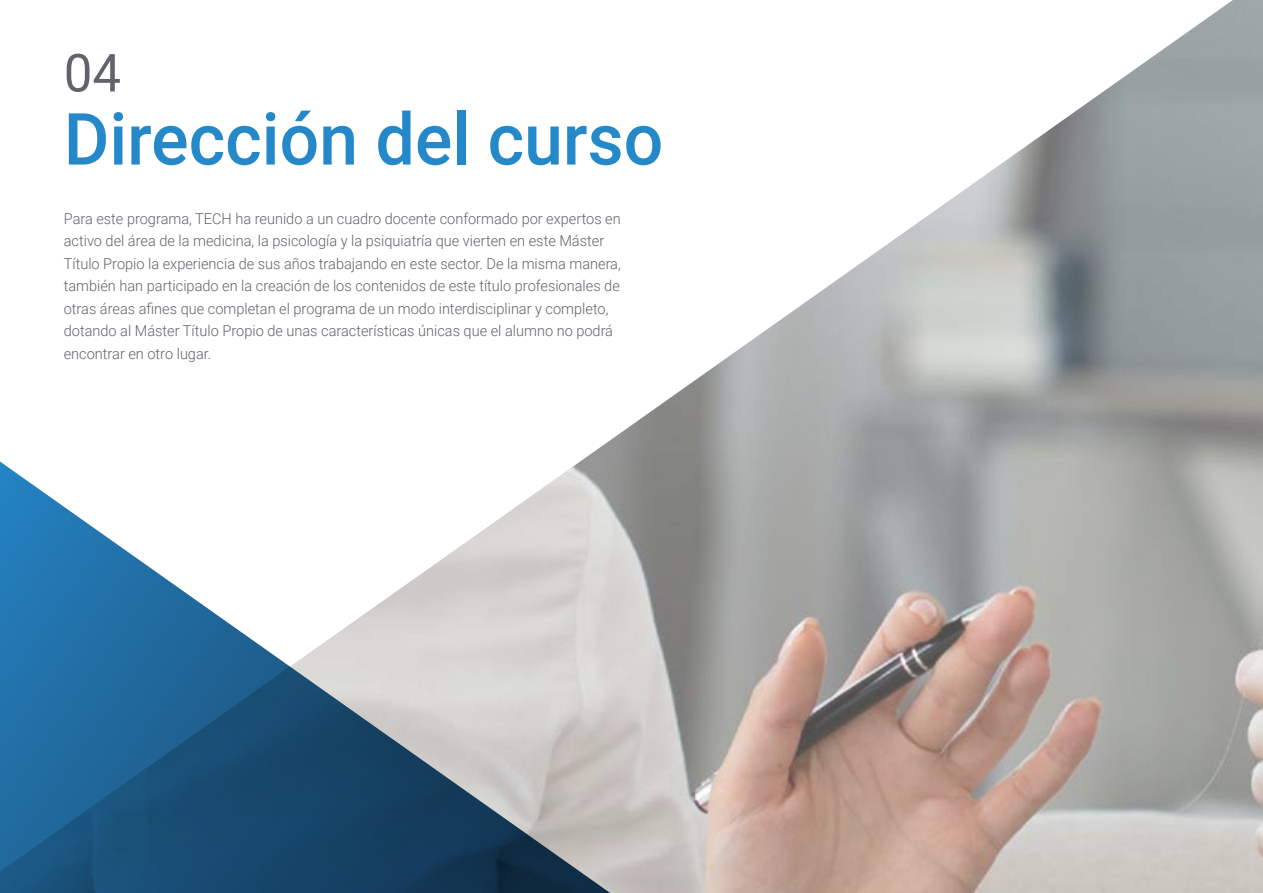
<style>
.page{position:relative;width:1263px;height:893px;background:#fff}
.page>*{position:absolute;margin:0;border:0;box-sizing:border-box;transform-origin:0 0}
.t1{font:500 72px "Roboto";color:#2488c9}
.t2{font:52.5px "Roboto";color:#61646a}
.t3{font:300 15px/22.5px "Roboto";color:#61646a}
</style>
<div class="page">
<img style="left:602px;top:0;width:661px;height:893px">
<svg style="left:0;top:446px;width:640px;height:447px"></svg>
<h2 class="t2" style="left:64px;top:36px;width:59px">04</h2>
<h1 class="t1" style="left:64px;top:89px;width:601px">Dirección del curso</h1>
<p class="t3" style="left:64px;top:207px;width:559px">Para este programa, TECH ha reunido a un cuadro docente conformado por expertos en activo del área de la medicina, la psicología y la psiquiatría que vierten en este Máster Título Propio la experiencia de sus años trabajando en este sector. De la misma manera, también han participado en la creación de los contenidos de este título profesionales de otras áreas afines que completan el programa de un modo interdisciplinar y completo, dotando al Máster Título Propio de unas características únicas que el alumno no podrá encontrar en otro lugar.</p>
</div>
